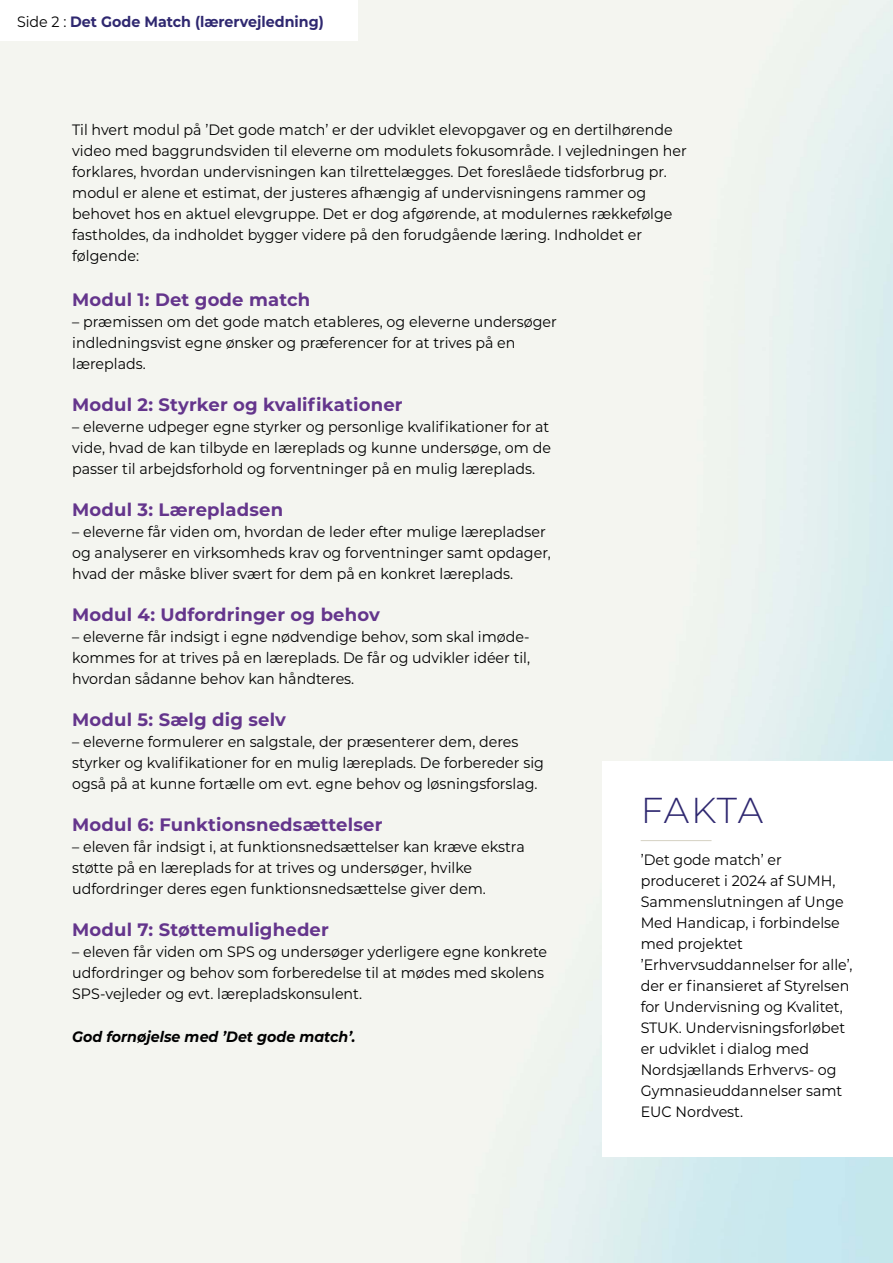
<style>
.page{position:relative;width:893px;height:1263px;background:#fff}
.page>*{position:absolute;margin:0;border:0;box-sizing:border-box;transform-origin:0 0}
.VÆRD_AT_VIDE_rubrik_H3{font:300 36px "Montserrat";letter-spacing:.015em;color:#2f2870}
.Mellemrubrik_H2{font:700 18px "Montserrat";letter-spacing:.01em;color:#64358c}
.Brødtekst_P{font:15px/21px "Montserrat";color:#000;scale:.95 1}
.t1{font:700 15px "Montserrat";color:#2f2870;scale:.95 1}
.Brødtekst_P-2{font:italic 700 15px "Montserrat";color:#000;scale:.95 1}
.s1{font-weight:400;color:#000}
</style>
<div class="page">
<hr style="left:641px;top:840px;width:70px;height:1px;background:#d5d2c3">
<p class="t1" style="left:17px;top:11px;width:325px"><span class="s1">Side 2 :</span> Det Gode Match (lærervejledning)</p>
<p class="Brødtekst_P" style="left:72px;top:119px;width:648px">Til hvert modul på ’Det gode match’ er der udviklet elevopgaver og en dertilhørende video med baggrundsviden til eleverne om modulets fokusområde. I vejledningen her forklares, hvordan undervisningen kan tilrettelægges. Det foreslåede tidsforbrug pr. modul er alene et estimat, der justeres afhængig af undervisningens rammer og behovet hos en aktuel elevgruppe. Det er dog afgørende, at modulernes rækkefølge fastholdes, da indholdet bygger videre på den forudgående læring. Indholdet er følgende:</p>
<h2 class="Mellemrubrik_H2" style="left:72px;top:287px;width:240px">Modul 1: Det gode match</h2>
<p class="Brødtekst_P" style="left:72px;top:311px;width:512px">– præmissen om det gode match etableres, og eleverne undersøger indledningsvist egne ønsker og præferencer for at trives på en læreplads.</p>
<h2 class="Mellemrubrik_H2" style="left:72px;top:392px;width:332px">Modul 2: Styrker og kvalifikationer</h2>
<p class="Brødtekst_P" style="left:72px;top:416px;width:505px;text-align:justify">– eleverne udpeger egne styrker og personlige kvalifikationer for at vide, hvad de kan tilbyde en læreplads og kunne undersøge, om de passer til arbejdsforhold og forventninger på en mulig læreplads.</p>
<h2 class="Mellemrubrik_H2" style="left:72px;top:497px;width:212px">Modul 3: Lærepladsen</h2>
<p class="Brødtekst_P" style="left:72px;top:521px;width:505px">– eleverne får viden om, hvordan de leder efter mulige lærepladser og analyserer en virksomheds krav og forventninger samt opdager, hvad der måske bliver svært for dem på en konkret læreplads.</p>
<h2 class="Mellemrubrik_H2" style="left:72px;top:602px;width:309px">Modul 4: Udfordringer og behov</h2>
<p class="Brødtekst_P" style="left:72px;top:626px;width:483px;text-align:justify">– eleverne får indsigt i egne nødvendige behov, som skal imøde&shy;kommes for at trives på en læreplads. De får og udvikler idéer til, hvordan sådanne behov kan håndteres.</p>
<h2 class="Mellemrubrik_H2" style="left:72px;top:707px;width:215px">Modul 5: Sælg dig selv</h2>
<p class="Brødtekst_P" style="left:72px;top:731px;width:498px">– eleverne formulerer en salgstale, der præsenterer dem, deres styrker og kvalifikationer for en mulig læreplads. De forbereder sig også på at kunne fortælle om evt. egne behov og løsningsforslag.</p>
<h2 class="Mellemrubrik_H2" style="left:72px;top:812px;width:312px">Modul 6: Funktionsnedsættelser</h2>
<p class="Brødtekst_P" style="left:72px;top:836px;width:478px">– eleven får indsigt i, at funktionsnedsættelser kan kræve ekstra støtte på en læreplads for at trives og undersøger, hvilke udfordringer deres egen funktionsnedsættelse giver dem.</p>
<h2 class="Mellemrubrik_H2" style="left:72px;top:917px;width:258px">Modul 7: Støttemuligheder</h2>
<p class="Brødtekst_P" style="left:72px;top:941px;width:501px">– eleven får viden om SPS og undersøger yderligere egne konkrete udfordringer og behov som forberedelse til at mødes med skolens<br>SPS-vejleder og evt. lærepladskonsulent.</p>
<p class="Brødtekst_P-2" style="left:72px;top:1025px;width:300px">God fornøjelse med ’Det gode match’.</p>
<h3 class="VÆRD_AT_VIDE_rubrik_H3" style="left:641px;top:786px;width:124px">FAKTA</h3>
<p class="Brødtekst_P" style="left:641px;top:849px;width:225px">’Det gode match’ er produceret i 2024 af SUMH,<br>Sammenslutningen af Unge<br>Med Handicap, i forbindelse med projektet ’Erhvervsuddannelser for alle’, der er finansieret af Styrelsen for Undervisning og Kvalitet,<br>STUK. Undervisningsforløbet er udviklet i dialog med<br>Nordsjællands Erhvervs- og<br>Gymnasieuddannelser samt<br>EUC Nordvest.</p>
</div>
